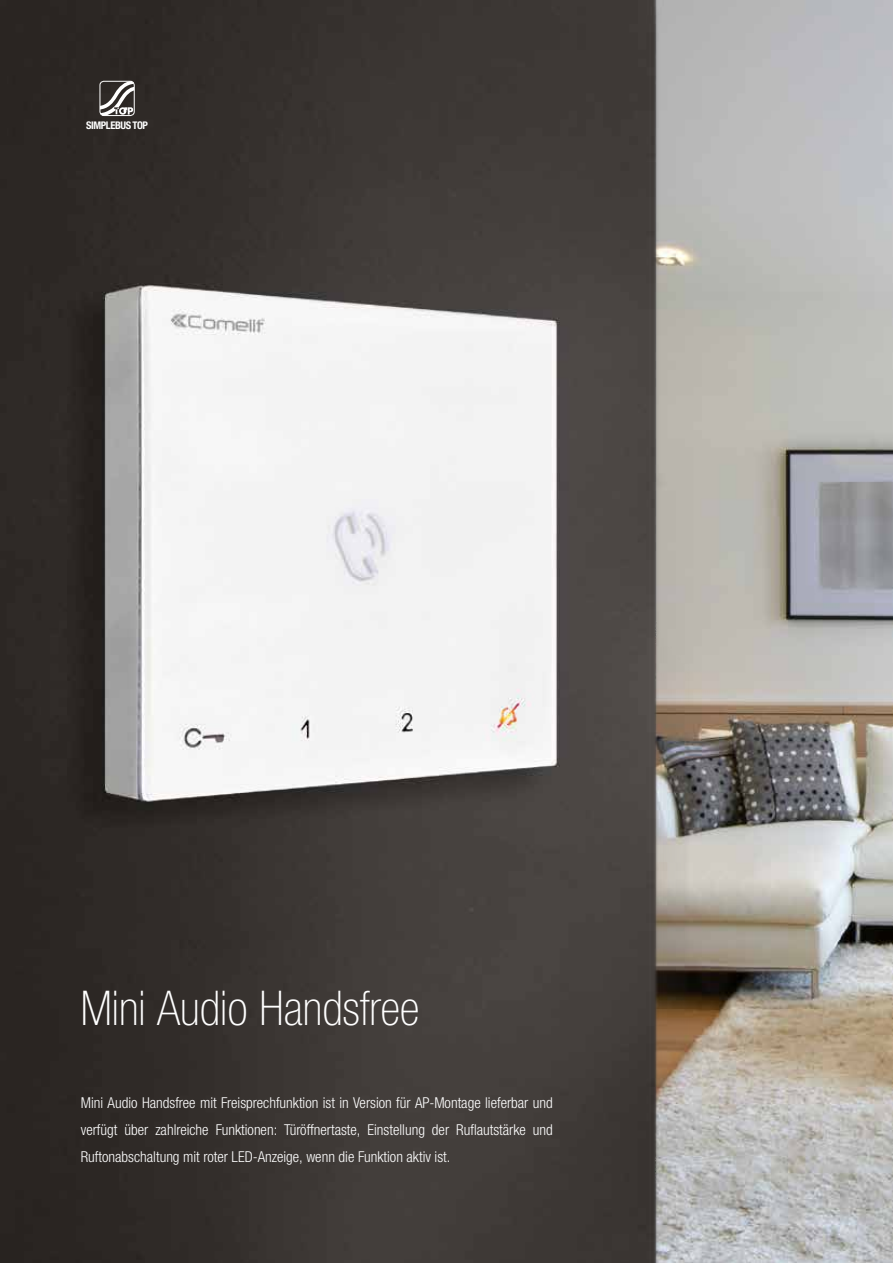
<style>
.page{position:relative;width:893px;height:1263px;background:#fff}
.page>*{position:absolute;margin:0;border:0;box-sizing:border-box;transform-origin:0 0}
.t1{font:100 condensed 48px "Helvetica Neue LTW1 G";color:#fff}
.t2{font:300 condensed 15px/27px "Helvetica Neue LTW1 G";color:#fff;text-align:justify}
.t3{font:700 condensed 10.5px "Helvetica Neue LTW1 G";letter-spacing:-.04em;color:#fff}
</style>
<div class="page">
<img style="left:813px;top:0;width:80px;height:1263px">
<img style="left:0;top:0;width:813px;height:1263px">
<div style="left:99px;top:81px;width:36px;height:35px;border:1px solid #fff;border-radius:4px"></div>
<svg style="left:100px;top:81px;width:34px;height:35px"></svg>
<p class="t3" style="left:86px;top:119px;width:63px">SIMPLEBUS TOP</p>
<h1 class="t1" style="left:81px;top:981px;width:340px">Mini Audio Handsfree</h1>
<p class="t2" style="left:81px;top:1089px;width:473px">Mini Audio Handsfree mit Freisprechfunktion ist in Version für AP-Montage lieferbar und verfügt über zahlreiche Funktionen: Türöffnertaste, Einstellung der Ruflautstärke und Ruftonabschaltung mit roter LED-Anzeige, wenn die Funktion aktiv ist.</p>
</div>
